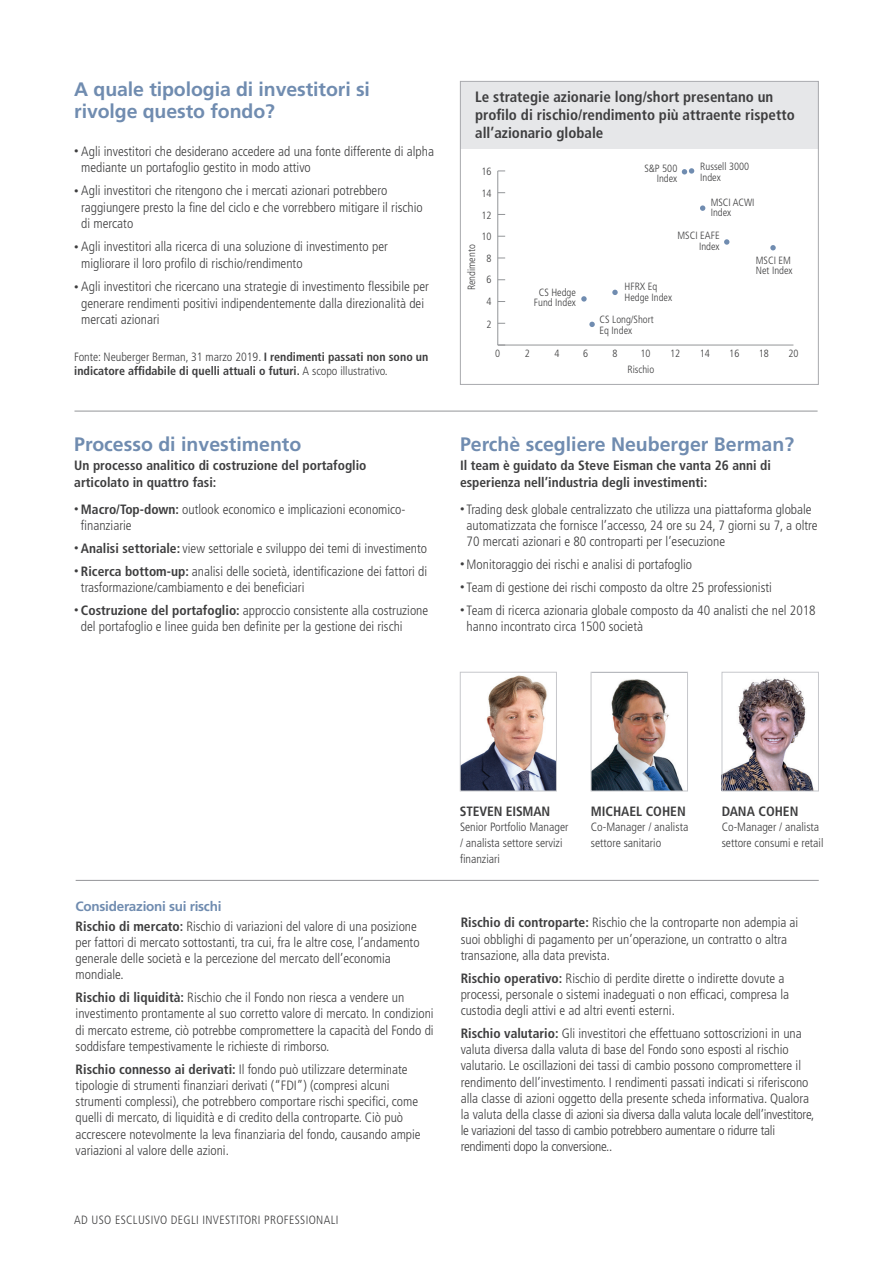
<style>
.page{position:relative;width:893px;height:1263px;background:#fff}
.page>*{position:absolute;margin:0;border:0;box-sizing:border-box;transform-origin:0 0}
.t1{font:700 19.5px/22.5px "Frutiger LT Std";letter-spacing:-.005em;color:#708cb0}
.t2{font:700 condensed 15px/18px "Frutiger LT Std";color:#3e3e3f}
.t3{font:300 condensed 13.5px/16.2px "Frutiger LT Std";color:#3e3e3f}
.t4{font:700 condensed 13.5px/16.2px "Frutiger LT Std";color:#3e3e3f}
.t5{font:300 condensed 12px/15.8px "Frutiger LT Std";color:#3e3e3f}
.t6{font:700 condensed 12px/14.2px "Frutiger LT Std";color:#3e3e3f}
.t7{font:300 condensed 12px "Frutiger LT Std";letter-spacing:.03em;color:#3e3e3f}
.t8{font:300 condensed 10.5px/10.5px "Frutiger LT Std";color:#3e3e3f}
.s1{font-size:9px}
.s2{font-weight:300}
.s3{font-weight:700}
.s4{font-weight:700;font-stretch:normal;color:#708cb0}
</style>
<div class="page">
<div style="left:460px;top:82px;width:359px;height:67px;background:#e6e7e9"></div>
<div style="left:460px;top:81px;width:359px;height:304px;border:1px solid #a8a9ad"></div>
<img style="left:462px;top:675px;width:93px;height:114px">
<div style="left:460px;top:672px;width:97px;height:119px;border:1px solid #c6c7cb"></div>
<img style="left:724px;top:678px;width:90px;height:111px">
<div style="left:722px;top:672px;width:97px;height:119px;border:1px solid #c6c7cb"></div>
<hr style="left:74px;top:411px;width:744px;height:1px;background:#939598">
<img style="left:593px;top:679px;width:90px;height:110px">
<div style="left:591px;top:672px;width:97px;height:119px;border:1px solid #c6c7cb"></div>
<hr style="left:76px;top:880px;width:743px;height:1px;background:#939598">
<hr style="left:498px;top:345px;width:295px;height:1px;background:#939598">
<hr style="left:497px;top:171px;width:1px;height:174px;background:#939598">
<svg style="left:682px;top:168px;width:12px;height:6px"></svg>
<svg style="left:700px;top:205px;width:5px;height:6px"></svg>
<svg style="left:724px;top:239px;width:5px;height:6px"></svg>
<svg style="left:770px;top:245px;width:6px;height:5px"></svg>
<svg style="left:581px;top:296px;width:6px;height:6px"></svg>
<svg style="left:589px;top:322px;width:6px;height:5px"></svg>
<svg style="left:612px;top:290px;width:6px;height:5px"></svg>
<h1 class="t1" style="left:74px;top:78px;width:297px">A quale tipologia di investitori si rivolge questo fondo?</h1>
<p class="t3" style="left:81px;top:143px;width:354px;text-indent:-7px"><span class="s1">•</span> Agli investitori che desiderano accedere ad una fonte differente di alpha mediante un portafoglio gestito in modo attivo</p>
<p class="t3" style="left:81px;top:182px;width:343px;text-indent:-7px"><span class="s1">•</span> Agli investitori che ritengono che i mercati azionari potrebbero raggiungere presto la fine del ciclo e che vorrebbero mitigare il rischio di mercato</p>
<p class="t3" style="left:81px;top:239px;width:308px;text-indent:-7px"><span class="s1">•</span> Agli investitori alla ricerca di una soluzione di investimento per migliorare il loro profilo di rischio/rendimento</p>
<p class="t3" style="left:81px;top:278px;width:349px;text-indent:-7px"><span class="s1">•</span> Agli investitori che ricercano una strategie di investimento flessibile per generare rendimenti positivi indipendentemente dalla direzionalità dei mercati azionari</p>
<p class="t6" style="left:74px;top:350px;width:356px"><span class="s2">Fonte: Neuberger Berman, 31 marzo 2019.</span> I rendimenti passati non sono un indicatore affidabile di quelli attuali o futuri. <span class="s2">A scopo illustrativo.</span></p>
<h1 class="t1" style="left:74px;top:433px;width:229px">Processo di investimento</h1>
<p class="t4" style="left:74px;top:458px;width:294px">Un processo analitico di costruzione del portafoglio articolato in quattro fasi:</p>
<p class="t3" style="left:81px;top:501px;width:326px;text-indent:-7px"><span class="s1">•</span> <span class="s3">Macro/Top-down:</span> outlook economico e implicazioni economico&shy;finanziarie</p>
<p class="t3" style="left:74px;top:540px;width:354px"><span class="s1">•</span> <span class="s3">Analisi settoriale:</span> view settoriale e sviluppo dei temi di investimento</p>
<p class="t3" style="left:81px;top:563px;width:348px;text-indent:-7px"><span class="s1">•</span> <span class="s3">Ricerca bottom-up:</span> analisi delle società, identificazione dei fattori di trasformazione/cambiamento e dei beneficiari</p>
<p class="t3" style="left:81px;top:602px;width:349px;text-indent:-7px"><span class="s1">•</span> <span class="s3">Costruzione del portafoglio:</span> approccio consistente alla costruzione del portafoglio e linee guida ben definite per la gestione dei rischi</p>
<p class="t2" style="left:475px;top:88px;width:321px">Le strategie azionarie long/short presentano un profilo di rischio/rendimento più attraente rispetto all’azionario globale</p>
<p class="t8" style="left:482px;top:166px;width:12px">16</p>
<p class="t8" style="left:482px;top:188px;width:12px">14</p>
<p class="t8" style="left:482px;top:211px;width:12px">12</p>
<p class="t8" style="left:482px;top:231px;width:12px">10</p>
<p class="t8" style="left:466px;top:290px;width:47px;rotate:-90deg">Rendimento</p>
<p class="t8" style="left:487px;top:253px;width:7px">8</p>
<p class="t8" style="left:487px;top:275px;width:7px">6</p>
<p class="t8" style="left:487px;top:296px;width:7px">4</p>
<p class="t8" style="left:487px;top:319px;width:7px">2</p>
<p class="t8" style="left:534px;top:287px;width:43px;text-align:center">CS Hedge<br>Fund Index</p>
<p class="t8" style="left:644px;top:163px;width:35px;text-align:right">S&amp;P 500<br>Index</p>
<p class="t8" style="left:700px;top:161px;width:50px">Russell 3000<br>Index</p>
<p class="t8" style="left:711px;top:197px;width:45px">MSCI ACWI<br>Index</p>
<p class="t8" style="left:677px;top:231px;width:44px;text-align:right">MSCI EAFE<br>Index</p>
<p class="t8" style="left:625px;top:281px;width:49px">HFRX Eq<br>Hedge Index</p>
<p class="t8" style="left:600px;top:315px;width:56px">CS Long/Short<br>Eq Index</p>
<p class="t8" style="left:756px;top:255px;width:38px">MSCI EM<br>Net Index</p>
<p class="t8" style="left:495px;top:348px;width:7px">0</p>
<p class="t8" style="left:525px;top:348px;width:7px">2</p>
<p class="t8" style="left:554px;top:348px;width:7px">4</p>
<p class="t8" style="left:583px;top:348px;width:7px">6</p>
<p class="t8" style="left:612px;top:348px;width:7px">8</p>
<p class="t8" style="left:641px;top:348px;width:12px">10</p>
<p class="t8" style="left:670px;top:348px;width:12px">12</p>
<p class="t8" style="left:700px;top:348px;width:12px">14</p>
<p class="t8" style="left:729px;top:348px;width:12px">16</p>
<p class="t8" style="left:759px;top:348px;width:12px">18</p>
<p class="t8" style="left:788px;top:348px;width:12px">20</p>
<p class="t8" style="left:627px;top:364px;width:28px">Rischio</p>
<h1 class="t1" style="left:460px;top:433px;width:336px">Perchè scegliere Neuberger Berman?</h1>
<p class="t4" style="left:460px;top:458px;width:312px">Il team è guidato da Steve Eisman che vanta 26 anni di esperienza nell’industria degli investimenti:</p>
<p class="t3" style="left:467px;top:501px;width:353px;text-indent:-7px"><span class="s1">•</span> Trading desk globale centralizzato che utilizza una piattaforma globale automatizzata che fornisce l’accesso, 24 ore su 24, 7 giorni su 7, a oltre<br>70 mercati azionari e 80 controparti per l’esecuzione</p>
<p class="t3" style="left:460px;top:556px;width:234px"><span class="s1">•</span> Monitoraggio dei rischi e analisi di portafoglio</p>
<p class="t3" style="left:460px;top:579px;width:313px"><span class="s1">•</span> Team di gestione dei rischi composto da oltre 25 professionisti</p>
<p class="t3" style="left:467px;top:602px;width:351px;text-indent:-7px"><span class="s1">•</span> Team di ricerca azionaria globale composto da 40 analisti che nel 2018 hanno incontrato circa 1500 società</p>
<p class="t3" style="left:76px;top:897px;width:343px;line-height:19.5px"><span class="s4">Considerazioni sui rischi<br></span><span class="s3">Rischio di mercato:</span> Rischio di variazioni del valore di una posizione</p>
<p class="t3" style="left:76px;top:934px;width:345px">per fattori di mercato sottostanti, tra cui, fra le altre cose, l’andamento generale delle società e la percezione del mercato dell’economia mondiale.</p>
<p class="t3" style="left:76px;top:989px;width:360px"><span class="s3">Rischio di liquidità:</span> Rischio che il Fondo non riesca a vendere un investimento prontamente al suo corretto valore di mercato. In condizioni di mercato estreme, ciò potrebbe compromettere la capacità del Fondo di soddisfare tempestivamente le richieste di rimborso.</p>
<p class="t3" style="left:76px;top:1061px;width:347px"><span class="s3">Rischio connesso ai derivati:</span> Il fondo può utilizzare determinate tipologie di strumenti finanziari derivati (“FDI”) (compresi alcuni strumenti complessi), che potrebbero comportare rischi specifici, come quelli di mercato, di liquidità e di credito della controparte. Ciò può accrescere notevolmente la leva finanziaria del fondo, causando ampie variazioni al valore delle azioni.</p>
<p class="t7" style="left:74px;top:1212px;width:266px">AD USO ESCLUSIVO DEGLI INVESTITORI PROFESSIONALI</p>
<p class="t4" style="left:460px;top:803px;width:92px">STEVEN EISMAN</p>
<p class="t5" style="left:460px;top:819px;width:110px">Senior Portfolio Manager / analista settore servizi finanziari</p>
<p class="t4" style="left:591px;top:803px;width:97px">MICHAEL COHEN</p>
<p class="t5" style="left:591px;top:819px;width:99px">Co-Manager / analista settore sanitario</p>
<p class="t4" style="left:722px;top:803px;width:78px">DANA COHEN</p>
<p class="t5" style="left:722px;top:819px;width:103px">Co-Manager / analista settore consumi e retail</p>
<p class="t3" style="left:461px;top:915px;width:339px"><span class="s3">Rischio di controparte:</span> Rischio che la controparte non adempia ai suoi obblighi di pagamento per un’operazione, un contratto o altra transazione, alla data prevista.</p>
<p class="t3" style="left:461px;top:970px;width:330px"><span class="s3">Rischio operativo:</span> Rischio di perdite dirette o indirette dovute a processi, personale o sistemi inadeguati o non efficaci, compresa la custodia degli attivi e ad altri eventi esterni.</p>
<p class="t3" style="left:461px;top:1025px;width:355px"><span class="s3">Rischio valutario:</span> Gli investitori che effettuano sottoscrizioni in una valuta diversa dalla valuta di base del Fondo sono esposti al rischio valutario. Le oscillazioni dei tassi di cambio possono compromettere il rendimento dell’investimento. I rendimenti passati indicati si riferiscono alla classe di azioni oggetto della presente scheda informativa. Qualora la valuta della classe di azioni sia diversa dalla valuta locale dell’investitore, le variazioni del tasso di cambio potrebbero aumentare o ridurre tali rendimenti dopo la conversione..</p>
</div>
